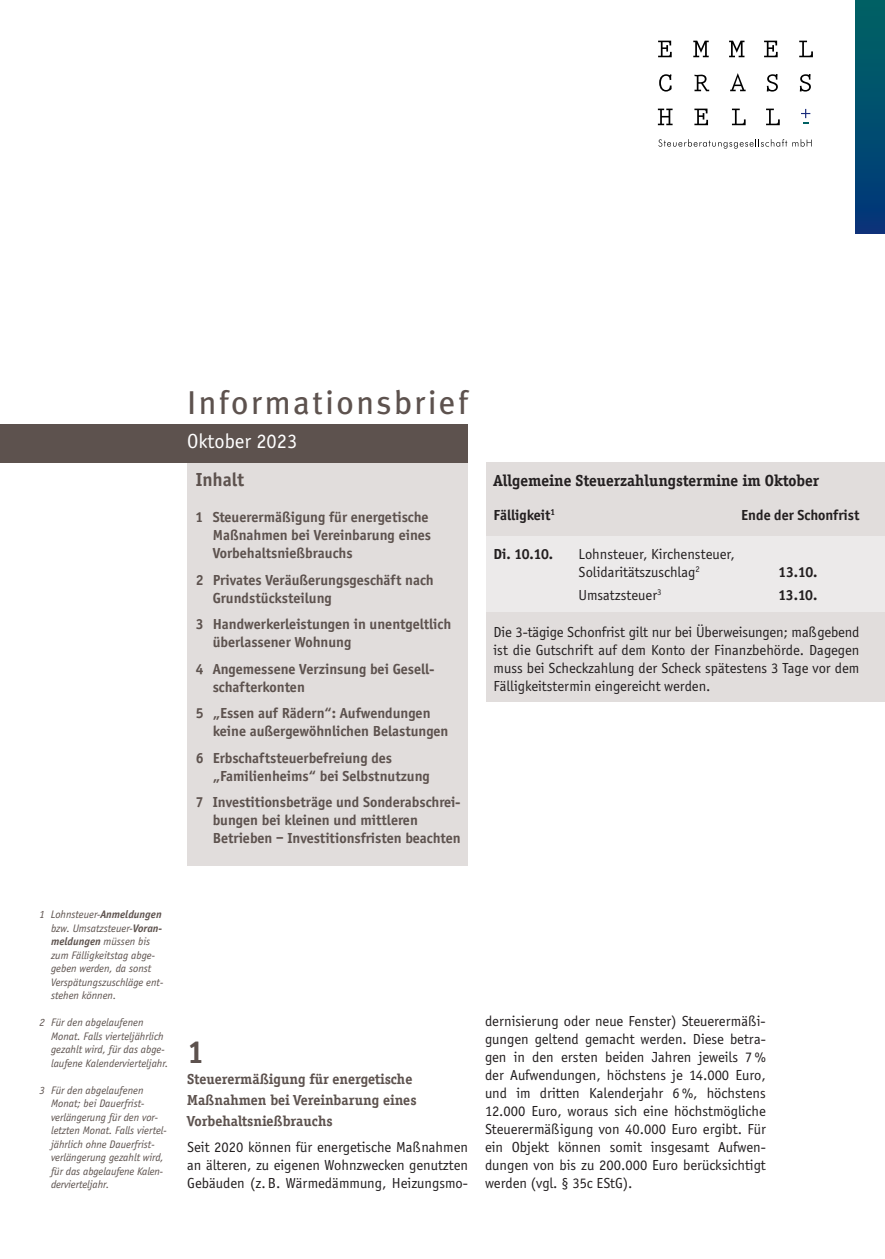
<style>
.page{position:relative;width:885px;height:1259px;background:#fff}
.page>*{position:absolute;margin:0;border:0;box-sizing:border-box;transform-origin:0 0}
.t1{font:33px "Meta Plus";letter-spacing:.075em;color:#5d524e}
.t2{font:700 33px "Officina Serif";color:#5d524e}
.t3{font:21px "Officina Sans";color:#fff}
.t4{font:700 19.5px "Officina Sans";color:#5d524e}
.t5{font:700 16.5px "Officina Serif";color:#231f20}
.t6{font:15px/18px "Officina Sans";color:#231f20;text-align:justify}
.t7{font:700 15px/18px "Officina Sans";color:#5d524e}
.t8{font:700 15px/21px "Officina Serif";color:#5d524e}
.t9{font:700 15px "Officina Sans";color:#231f20}
.t10{font:italic 11.25px/13.5px "Officina Sans";color:#5d524e}
.s1{font-weight:700}
</style>
<div class="page">
<div style="left:855px;top:0;width:29px;height:233px;background:linear-gradient(to bottom,#006563,#03367a)"></div>
<svg style="left:658px;top:41px;width:13px;height:16px"></svg>
<svg style="left:693px;top:41px;width:15px;height:16px"></svg>
<svg style="left:729px;top:41px;width:15px;height:16px"></svg>
<svg style="left:764px;top:41px;width:13px;height:16px"></svg>
<svg style="left:799px;top:41px;width:13px;height:16px"></svg>
<svg style="left:659px;top:74px;width:12px;height:18px"></svg>
<svg style="left:694px;top:75px;width:15px;height:16px"></svg>
<svg style="left:730px;top:73px;width:15px;height:18px"></svg>
<svg style="left:766px;top:74px;width:11px;height:18px"></svg>
<svg style="left:799px;top:74px;width:11px;height:18px"></svg>
<svg style="left:657px;top:109px;width:15px;height:16px"></svg>
<svg style="left:694px;top:109px;width:14px;height:16px"></svg>
<svg style="left:731px;top:109px;width:14px;height:16px"></svg>
<svg style="left:766px;top:109px;width:13px;height:16px"></svg>
<svg style="left:801px;top:109px;width:9px;height:14px"></svg>
<svg style="left:658px;top:139px;width:153px;height:10px"></svg>
<div style="left:187px;top:462px;width:281px;height:403px;background:#e1dddc"></div>
<div style="left:0;top:424px;width:468px;height:38px;background:#5d524e"></div>
<div style="left:468px;top:462px;width:416px;height:240px;background:#e1dddc"></div>
<div style="left:485px;top:536px;width:399px;height:76px;background:#eceaea"></div>
<div style="left:468px;top:421px;width:17px;height:374px;background:#fff"></div>
<h1 class="t1" style="left:187px;top:383px;width:282px">Informationsbrief</h1>
<h2 class="t3" style="left:187px;top:433px;width:111px">Oktober 2023</h2>
<h3 class="t4" style="left:196px;top:472px;width:50px">Inhalt</h3>
<p class="t7" style="left:213px;top:509px;width:220px;text-indent:-17px">1 Steuerermäßigung für energetische<br>Maßnahmen bei Vereinbarung eines<br>Vorbehaltsnießbrauchs</p>
<p class="t7" style="left:213px;top:572px;width:222px;text-indent:-17px">2 Privates Veräußerungsgeschäft nach<br>Grundstücksteilung</p>
<p class="t7" style="left:213px;top:616px;width:240px;text-indent:-17px">3 Handwerkerleistungen in unentgeltlich überlassener Wohnung</p>
<p class="t7" style="left:213px;top:661px;width:223px;text-indent:-17px">4 Angemessene Verzinsung bei Gesell&shy;schafterkonten</p>
<p class="t7" style="left:213px;top:705px;width:237px;text-indent:-17px">5 „Essen auf Rädern“: Aufwendungen keine außergewöhnlichen Belastungen</p>
<p class="t7" style="left:213px;top:750px;width:219px;text-indent:-17px">6 Erbschaftsteuerbefreiung des „Familienheims“ bei Selbstnutzung</p>
<p class="t7" style="left:213px;top:794px;width:249px;text-indent:-17px">7 Investitionsbeträge und Sonderabschrei&shy;bungen bei kleinen und mittleren<br>Betrieben – Investitionsfristen beachten</p>
<p class="t5" style="left:493px;top:474px;width:327px">Allgemeine Steuerzahlungstermine im Oktober</p>
<p class="t9" style="left:493px;top:509px;width:63px">Fälligkeit<sup>1</sup></p>
<p class="t9" style="left:741px;top:509px;width:120px">Ende der Schonfrist</p>
<p class="t9" style="left:493px;top:548px;width:61px">Di. 10.10.</p>
<p class="t6" style="left:578px;top:546px;width:158px">Lohnsteuer, Kirchensteuer,<br>Solidaritätszuschlag<sup>2</sup></p>
<p class="t9" style="left:778px;top:566px;width:40px">13.10.</p>
<p class="t6" style="left:578px;top:587px;width:84px">Umsatzsteuer<sup>3</sup></p>
<p class="t9" style="left:778px;top:589px;width:40px">13.10.</p>
<p class="t6" style="left:493px;top:623px;width:367px">Die 3-tägige Schonfrist gilt nur bei Überweisungen; maßgebend ist die Gutschrift auf dem Konto der Finanzbehörde. Dagegen muss bei Scheckzahlung der Scheck spätestens 3 Tage vor dem Fälligkeitstermin eingereicht werden.</p>
<p class="t10" style="left:51px;top:908px;width:114px;text-indent:-12px">1 Lohnsteuer-<span class="s1">Anmeldungen </span>bzw. Umsatzsteuer-<span class="s1">Voran&shy;meldungen</span> müssen bis zum Fälligkeitstag abge&shy;geben werden, da sonst<br>Verspätungszuschläge ent&shy;stehen können.</p>
<p class="t10" style="left:51px;top:1016px;width:119px;text-indent:-12px">2 Für den abgelaufenen<br>Monat. Falls vierteljährlich gezahlt wird, für das abge&shy;laufene Kalendervierteljahr.</p>
<p class="t10" style="left:51px;top:1084px;width:117px;text-indent:-12px">3 Für den abgelaufenen<br>Monat; bei Dauerfrist&shy;verlängerung für den vor&shy;letzten Monat. Falls viertel&shy;jährlich ohne Dauerfrist&shy;verlängerung gezahlt wird, für das abgelaufene Kalen&shy;dervierteljahr.</p>
<h1 class="t2" style="left:187px;top:1039px;width:19px">1</h1>
<p class="t8" style="left:187px;top:1070px;width:231px">Steuerermäßigung für energetische<br>Maßnahmen bei Vereinbarung eines<br>Vorbehaltsnießbrauchs</p>
<p class="t6" style="left:187px;top:1139px;width:282px">Seit 2020 können für energetische Maßnahmen an älteren, zu eigenen Wohnzwecken genutzten Gebäuden (z. B. Wärmedämmung, Heizungsmo-</p>
<p class="t6" style="left:485px;top:1013px;width:282px">dernisierung oder neue Fenster) Steuerermäßi&shy;gungen geltend gemacht werden. Diese betra&shy;gen in den ersten beiden Jahren jeweils 7 % der Aufwendungen, höchstens je 14.000 Euro, und im dritten Kalenderjahr 6 %, höchstens 12.000 Euro, woraus sich eine höchstmögliche Steuerermäßigung von 40.000 Euro ergibt. Für ein Objekt können somit insgesamt Aufwen&shy;dungen von bis zu 200.000 Euro berücksichtigt werden (vgl. § 35c EStG).</p>
</div>
